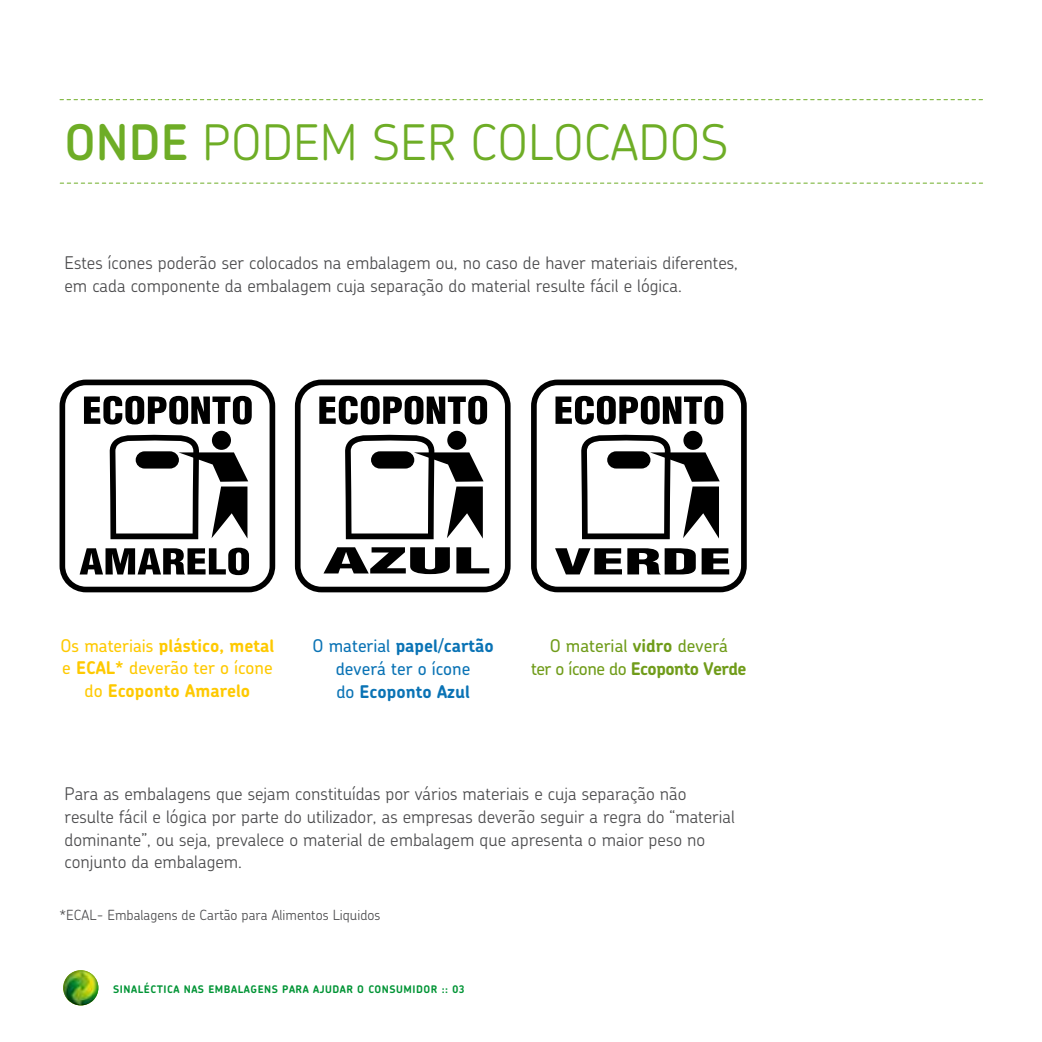
<style>
.page{position:relative;width:1042px;height:1042px;background:#fff}
.page>*{position:absolute;margin:0;border:0;box-sizing:border-box;transform-origin:0 0}
.t1{font:300 49px "Chevin";color:#6ead26}
.t2{font:300 17.5px/22.8px "Chevin";color:#4b4b4d}
.t3{font:700 17.5px/22.8px "Chevin";color:#fec900;text-align:center}
.t4{font:500 17.5px/22.8px "Chevin";color:#0a73b5;text-align:center}
.t5{font:500 17.5px/22.8px "Chevin";color:#709c1a;text-align:center}
.t6{font:300 14px "Chevin";color:#4b4b4d}
.t7{font:700 10.5px "Chevin";letter-spacing:.05em;color:#009435}
.s1{font-weight:600}
.s2{font-weight:500}
.s3{font-weight:700}
</style>
<div class="page">
<img style="left:63px;top:970px;width:35px;height:35px">
<svg style="left:60px;top:99px;width:922px;height:1px"></svg>
<svg style="left:60px;top:183px;width:922px;height:1px"></svg>
<svg style="left:60px;top:379px;width:215px;height:213px"></svg>
<svg style="left:84px;top:396px;width:168px;height:28px"></svg>
<svg style="left:80px;top:548px;width:169px;height:27px"></svg>
<svg style="left:531px;top:379px;width:216px;height:213px"></svg>
<svg style="left:555px;top:396px;width:168px;height:28px"></svg>
<svg style="left:555px;top:548px;width:174px;height:26px"></svg>
<svg style="left:295px;top:379px;width:215px;height:213px"></svg>
<svg style="left:319px;top:396px;width:168px;height:28px"></svg>
<svg style="left:323px;top:547px;width:127px;height:27px"></svg>
<svg style="left:456px;top:547px;width:33px;height:26px"></svg>
<h1 class="t1" style="left:64px;top:110px;width:665px"><span class="s1">ONDE</span> PODEM SER COLOCADOS</h1>
<p class="t2" style="left:64px;top:251px;width:675px">Estes ícones poderão ser colocados na embalagem ou, no caso de haver materiais diferentes, em cada componente da embalagem cuja separação do material resulte fácil e lógica.</p>
<p class="t3" style="left:60px;top:633px;width:215px"><span class="s2">Os materiais</span> plástico, metal <span class="s2">e</span> ECAL* <span class="s2">deverão ter o ícone do</span> Ecoponto Amarelo</p>
<p class="t4" style="left:312px;top:634px;width:183px">O material <span class="s3">papel</span>/<span class="s3">cartão </span>deverá ter o ícone<br>do <span class="s3">Ecoponto Azul</span></p>
<p class="t5" style="left:531px;top:634px;width:217px">O material <span class="s3">vidro</span> deverá<br>ter o ícone do <span class="s3">Ecoponto Verde</span></p>
<p class="t2" style="left:64px;top:782px;width:672px">Para as embalagens que sejam constituídas por vários materiais e cuja separação não resulte fácil e lógica por parte do utilizador, as empresas deverão seguir a regra do “material dominante”, ou seja, prevalece o material de embalagem que apresenta o maior peso no conjunto da embalagem.</p>
<p class="t6" style="left:60px;top:906px;width:322px">*ECAL- Embalagens de Cartão para Alimentos Liquidos</p>
<p class="t7" style="left:113px;top:982px;width:353px">SINALÉCTICA NAS EMBALAGENS PARA AJUDAR O CONSUMIDOR :: 03</p>
</div>
